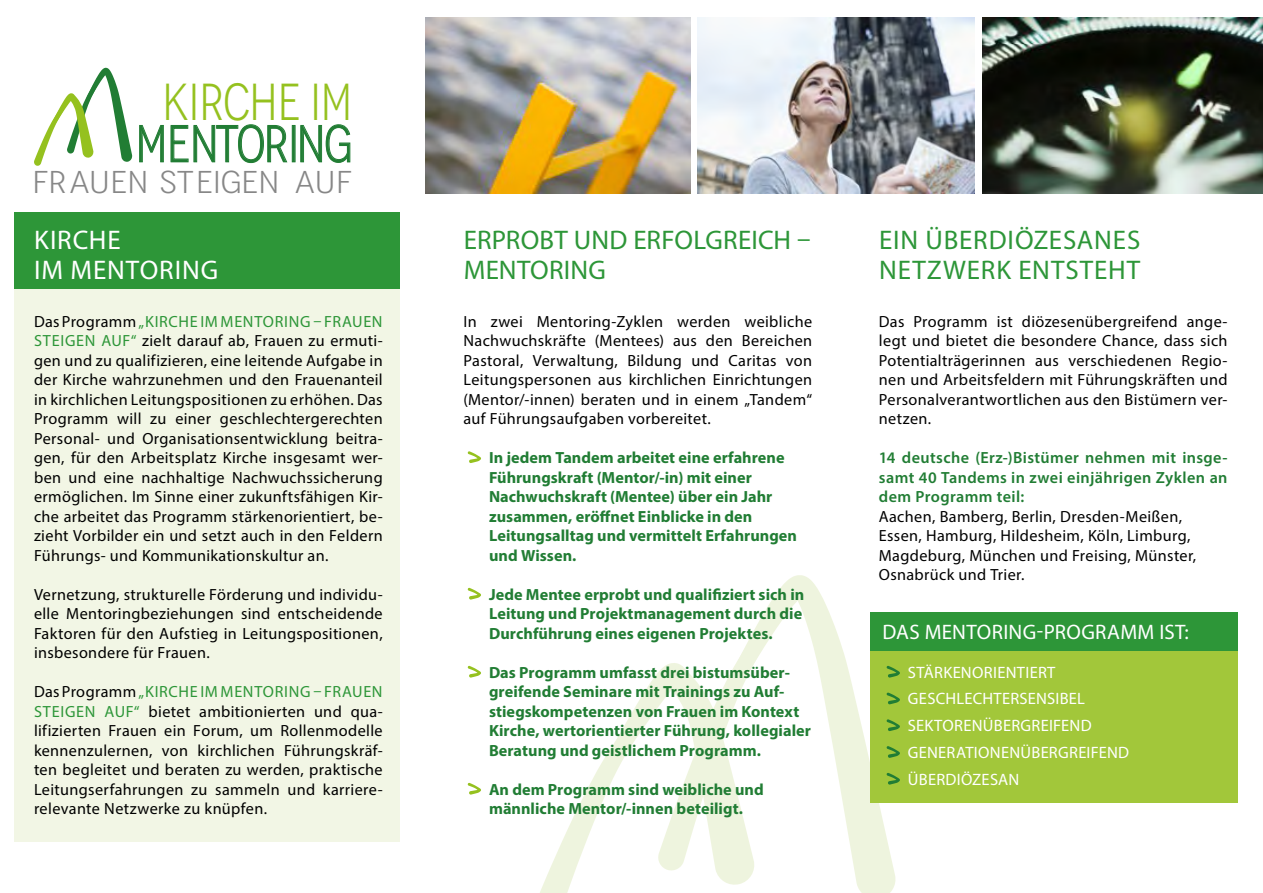
<style>
.page{position:relative;width:1263px;height:893px;background:#fff}
.page>*{position:absolute;margin:0;border:0;box-sizing:border-box;transform-origin:0 0}
.t1{font:51.9px "Novecentonarrow";letter-spacing:-.03em;color:#217d34;scale:.95 1}
.t2{font:51.9px "Novecentonarrow";color:#95c11f;scale:.95 1}
.t3{font:31.5px "Novecentonarrow";color:#878787;scale:1.15 1}
.Head_1{font:27px/30px "Myriad Pro";letter-spacing:.02em;color:#2d9638}
.Head_1-2{font:27px/30px "Myriad Pro";letter-spacing:.03em;color:#fff}
.Head_02weiss{font:21px "Myriad Pro";letter-spacing:.015em;color:#fff}
.Thesen{font:16.5px "Myriad Pro";letter-spacing:.015em;color:#fff}
.Copy{font:16.2px/19.5px "Myriad Pro";letter-spacing:.025em;color:#000;text-align:justify}
.Head_03{font:700 16.2px/19.5px "Myriad Pro";letter-spacing:.005em;color:#217d34}
.Copy-2{font:600 16.2px/19.5px "Myriad Pro";letter-spacing:.025em;color:#217d34;text-align:justify}
.s1{color:#2d9638}
</style>
<div class="page">
<img style="left:697px;top:17px;width:277px;height:177px">
<img style="left:982px;top:17px;width:281px;height:177px">
<svg style="left:788px;top:575px;width:109px;height:318px"></svg>
<svg style="left:736px;top:580px;width:140px;height:299px"></svg>
<svg style="left:662px;top:663px;width:94px;height:222px"></svg>
<svg style="left:540px;top:669px;width:194px;height:224px"></svg>
<div style="left:14px;top:255px;width:386px;height:587px;background:#f2f6e5"></div>
<div style="left:14px;top:212px;width:386px;height:77px;background:#2d9638"></div>
<svg style="left:468px;top:451px;width:13px;height:12px"></svg>
<svg style="left:468px;top:588px;width:13px;height:12px"></svg>
<svg style="left:468px;top:666px;width:13px;height:12px"></svg>
<svg style="left:468px;top:783px;width:13px;height:12px"></svg>
<div style="left:870px;top:631px;width:367px;height:171px;background:#a2c73a"></div>
<div style="left:870px;top:612px;width:367px;height:39px;background:#2d9638"></div>
<svg style="left:886px;top:666px;width:14px;height:12px"></svg>
<svg style="left:886px;top:693px;width:14px;height:11px"></svg>
<svg style="left:886px;top:719px;width:14px;height:12px"></svg>
<svg style="left:886px;top:746px;width:14px;height:12px"></svg>
<svg style="left:886px;top:773px;width:14px;height:12px"></svg>
<img style="left:425px;top:17px;width:265px;height:177px">
<svg style="left:139px;top:125px;width:25px;height:38px"></svg>
<svg style="left:170px;top:124px;width:118px;height:39px"></svg>
<div style="left:292px;top:125px;width:3px;height:37px;border:1px solid #217d34"></div>
<svg style="left:300px;top:124px;width:51px;height:39px"></svg>
<svg style="left:34px;top:68px;width:99px;height:98px"></svg>
<h1 class="t2" style="left:162px;top:73px;width:201px">KIRCHE IM</h1>
<h1 class="t1" style="left:136px;top:114px;width:229px">MENTORING</h1>
<h2 class="t3" style="left:33px;top:164px;width:279px">FRAUEN STEIGEN AUF</h2>
<p class="Head_1-2" style="left:34px;top:224px;width:185px">KIRCHE<br>IM MENTORING</p>
<p class="Copy" style="left:34px;top:311px;width:350px">Das Programm <span class="s1">„KIRCHE IM MENTORING – FRAUEN STEIGEN AUF“</span> zielt darauf ab, Frauen zu ermuti&shy;gen und zu qualifizieren, eine leitende Aufgabe in der Kirche wahrzunehmen und den Frauenanteil in kirchlichen Leitungspositionen zu erhöhen. Das Programm will zu einer geschlechtergerechten Personal- und Organisationsentwicklung beitra&shy;gen, für den Arbeitsplatz Kirche insgesamt wer&shy;ben und eine nachhaltige Nachwuchssicherung ermöglichen. Im Sinne einer zukunftsfähigen Kir&shy;che arbeitet das Programm stärkenorientiert, be&shy;zieht Vorbilder ein und setzt auch in den Feldern Führungs- und Kommunikationskultur an.</p>
<p class="Copy" style="left:34px;top:584px;width:350px">Vernetzung, strukturelle Förderung und individu&shy;elle Mentoringbeziehungen sind entscheidende Faktoren für den Aufstieg in Leitungspositionen, insbesondere für Frauen.</p>
<p class="Copy" style="left:34px;top:682px;width:350px">Das Programm <span class="s1">„KIRCHE IM MENTORING – FRAUEN STEIGEN AUF“</span> bietet ambitionierten und qua&shy;lifizierten Frauen ein Forum, um Rollenmodelle kennenzulernen, von kirchlichen Führungskräf&shy;ten begleitet und beraten zu werden, praktische Leitungserfahrungen zu sammeln und karriere&shy;relevante Netzwerke zu knüpfen.</p>
<p class="Head_1" style="left:464px;top:224px;width:348px">ERPROBT UND ERFOLGREICH –<br>MENTORING</p>
<p class="Copy" style="left:463px;top:311px;width:350px">In zwei Mentoring-Zyklen werden weibliche Nachwuchskräfte (Mentees) aus den Bereichen Pastoral, Verwaltung, Bildung und Caritas von Leitungspersonen aus kirchlichen Einrichtungen (Mentor/-innen) beraten und in einem „Tandem“ auf Führungsaufgaben vorbereitet.</p>
<p class="Head_03" style="left:489px;top:447px;width:310px">In jedem Tandem arbeitet eine erfahrene Führungskraft (Mentor/-in) mit einer Nachwuchskraft (Mentee) über ein Jahr zusammen, eröffnet Einblicke in den Leitungsalltag und vermittelt Erfahrungen und Wissen.</p>
<p class="Head_03" style="left:489px;top:584px;width:317px">Jede Mentee erprobt und qualifiziert sich in<br>Leitung und Projektmanagement durch die<br>Durchführung eines eigenen Projektes.</p>
<p class="Head_03" style="left:489px;top:662px;width:323px">Das Programm umfasst drei bistumsüber&shy;greifende Seminare mit Trainings zu Auf&shy;stiegskompetenzen von Frauen im Kontext Kirche, wertorientierter Führung, kollegialer Beratung und geistlichem Programm.</p>
<p class="Head_03" style="left:489px;top:779px;width:276px">An dem Programm sind weibliche und männliche Mentor/-innen beteiligt.</p>
<p class="Head_1" style="left:879px;top:224px;width:263px">EIN ÜBERDIÖZESANES<br>NETZWERK ENTSTEHT</p>
<p class="Copy" style="left:879px;top:311px;width:350px">Das Programm ist diözesenübergreifend ange&shy;legt und bietet die besondere Chance, dass sich Potentialträgerinnen aus verschiedenen Regio&shy;nen und Arbeitsfeldern mit Führungskräften und Personalverantwortlichen aus den Bistümern ver&shy;netzen.</p>
<p class="Copy-2" style="left:879px;top:447px;width:350px">14 deutsche (Erz-)Bistümer nehmen mit insge&shy;samt 40 Tandems in zwei einjährigen Zyklen an dem Programm teil:</p>
<p class="Copy" style="left:879px;top:506px;width:319px;text-align:left">Aachen, Bamberg, Berlin, Dresden-Meißen, Essen, Hamburg, Hildesheim, Köln, Limburg, Magdeburg, München und Freising, Münster, Osnabrück und Trier.</p>
<p class="Head_02weiss" style="left:882px;top:619px;width:308px">DAS MENTORING-PROGRAMM IST:</p>
<p class="Thesen" style="left:908px;top:662px;width:149px">STÄRKENORIENTIERT</p>
<p class="Thesen" style="left:908px;top:689px;width:179px">GESCHLECHTERSENSIBEL</p>
<p class="Thesen" style="left:908px;top:715px;width:185px">SEKTORENÜBERGREIFEND</p>
<p class="Thesen" style="left:908px;top:742px;width:223px">GENERATIONENÜBERGREIFEND</p>
<p class="Thesen" style="left:908px;top:769px;width:113px">ÜBERDIÖZESAN</p>
</div>
